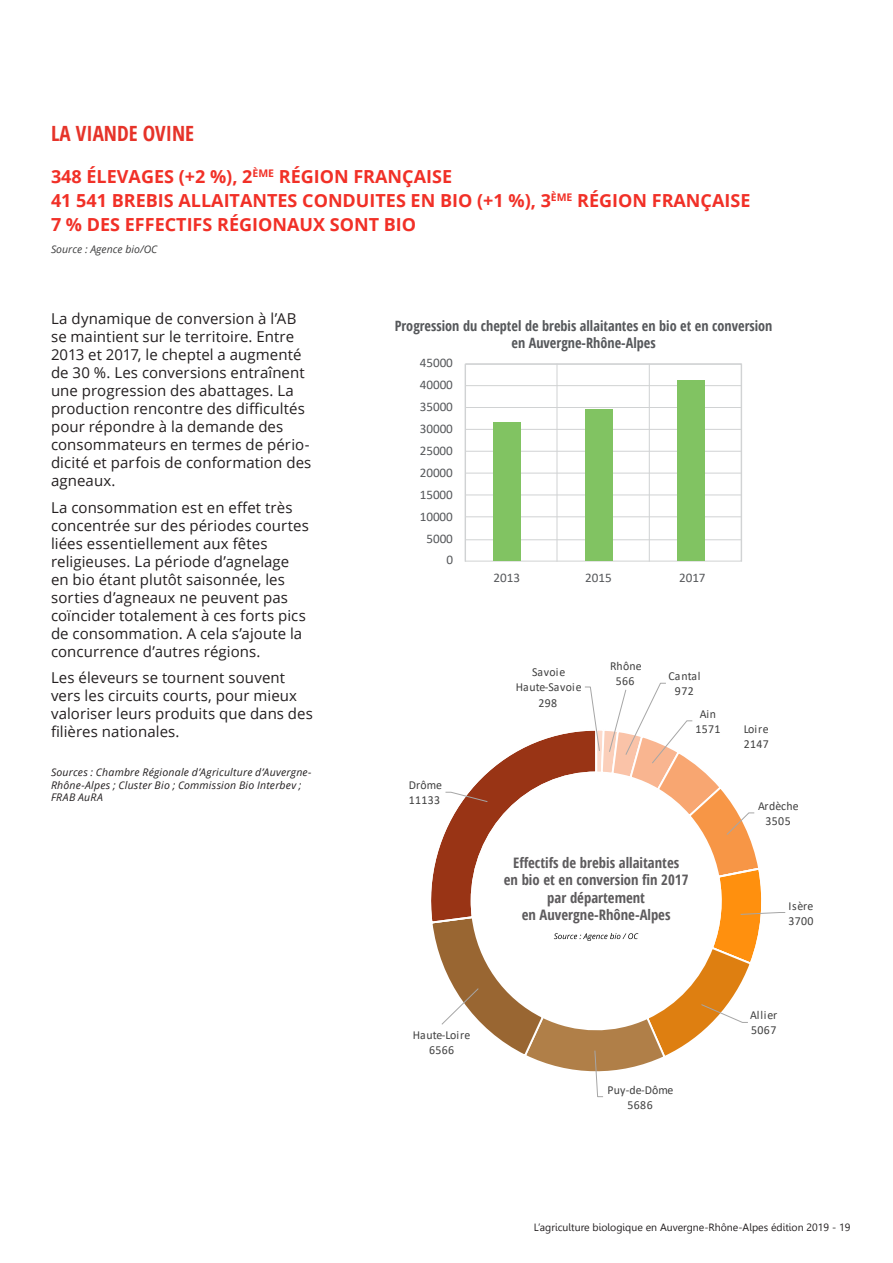
<style>
.page{position:relative;width:893px;height:1263px;background:#fff}
.page>*{position:absolute;margin:0;border:0;box-sizing:border-box;transform-origin:0 0}
.t1{font:700 condensed 21px "Open Sans";color:#e63329}
.t2{font:700 18px "Open Sans";color:#f13027}
.t3{font:15px/18px "Open Sans";letter-spacing:.005em;color:#231f20}
.t4{font:700 condensed 14.4px/17.4px "Open Sans";color:#5d5b5d;text-align:center}
.t5{font:700 condensed 14.25px/17.1px "Open Sans";color:#56585b;text-align:center}
.t6{font:13.05px "Calibri";letter-spacing:-.005em;color:#56585b}
.t7{font:12.15px/15px "Calibri";letter-spacing:.03em;color:#404040;text-align:center}
.t8{font:12.15px/15px "Calibri";letter-spacing:.01em;color:#404040;text-align:center}
.t9{font:italic 10.5px/12.6px "Open Sans";letter-spacing:.02em;color:#231f20}
.t10{font:10.5px "Leelawadee";color:#231f20}
.t11{font:italic 10.5px "Open Sans";color:#3e3e3f}
</style>
<div class="page">
<svg style="left:431px;top:682px;width:355px;height:415px"></svg>
<div style="left:465px;top:364px;width:277px;height:198px;border:1px solid #d0d2d3"></div>
<hr style="left:465px;top:363px;width:277px;height:1px;background:#d0d2d3">
<hr style="left:465px;top:385px;width:277px;height:1px;background:#d0d2d3">
<hr style="left:465px;top:407px;width:277px;height:1px;background:#d0d2d3">
<hr style="left:465px;top:429px;width:277px;height:1px;background:#d0d2d3">
<hr style="left:465px;top:451px;width:277px;height:1px;background:#d0d2d3">
<hr style="left:465px;top:473px;width:277px;height:1px;background:#d0d2d3">
<hr style="left:465px;top:494px;width:277px;height:1px;background:#d0d2d3">
<hr style="left:465px;top:516px;width:277px;height:1px;background:#d0d2d3">
<hr style="left:465px;top:539px;width:277px;height:1px;background:#d0d2d3">
<hr style="left:741px;top:364px;width:1px;height:198px;background:#d0d2d3">
<hr style="left:649px;top:364px;width:1px;height:198px;background:#d0d2d3">
<hr style="left:556px;top:364px;width:1px;height:198px;background:#d0d2d3">
<hr style="left:465px;top:364px;width:1px;height:198px;background:#d0d2d3">
<div style="left:493px;top:422px;width:28px;height:139px;background:#81c362"></div>
<div style="left:585px;top:409px;width:27px;height:152px;background:#81c362"></div>
<div style="left:677px;top:381px;width:28px;height:180px;background:#81c362"></div>
<p class="t1" style="left:51px;top:119px;width:145px">LA VIANDE OVINE</p>
<p class="t2" style="left:51px;top:164px;width:403px">348 ÉLEVAGES (+2 %), 2<sup>ÈME</sup> RÉGION FRANÇAISE</p>
<p class="t2" style="left:51px;top:188px;width:701px">41 541 BREBIS ALLAITANTES CONDUITES EN BIO (+1 %), 3<sup>ÈME</sup> RÉGION FRANÇAISE</p>
<p class="t2" style="left:51px;top:212px;width:367px">7 % DES EFFECTIFS RÉGIONAUX SONT BIO</p>
<p class="t11" style="left:51px;top:241px;width:108px">Source : Agence bio/OC</p>
<p class="t3" style="left:51px;top:309px;width:262px">La dynamique de conversion à l’AB se maintient sur le territoire. Entre<br>2013 et 2017, le cheptel a augmenté de 30 %. Les conversions entraînent une progression des abattages. La production rencontre des difficultés pour répondre à la demande des consommateurs en termes de pério&shy;dicité et parfois de conformation des agneaux.</p>
<p class="t3" style="left:51px;top:498px;width:259px">La consommation est en effet très concentrée sur des périodes courtes liées essentiellement aux fêtes religieuses. La période d’agnelage en bio étant plutôt saisonnée, les sorties d’agneaux ne peuvent pas coïncider totalement à ces forts pics de consommation. A cela s’ajoute la concurrence d’autres régions.</p>
<p class="t3" style="left:51px;top:668px;width:263px">Les éleveurs se tournent souvent vers les circuits courts, pour mieux valoriser leurs produits que dans des filières nationales.</p>
<p class="t9" style="left:51px;top:766px;width:262px">Sources : Chambre Régionale d’Agriculture d’Auvergne-<br>Rhône-Alpes ; Cluster Bio ; Commission Bio Interbev ;<br>FRAB AuRA</p>
<p class="t5" style="left:395px;top:316px;width:379px">Progression du cheptel de brebis allaitantes en bio et en conversion en Auvergne-Rhône-Alpes</p>
<p class="t6" style="left:420px;top:354px;width:34px">45000</p>
<p class="t6" style="left:420px;top:376px;width:34px">40000</p>
<p class="t6" style="left:420px;top:398px;width:34px">35000</p>
<p class="t6" style="left:420px;top:420px;width:34px">30000</p>
<p class="t6" style="left:420px;top:441px;width:34px">25000</p>
<p class="t6" style="left:420px;top:463px;width:34px">20000</p>
<p class="t6" style="left:420px;top:485px;width:34px">15000</p>
<p class="t6" style="left:420px;top:507px;width:34px">10000</p>
<p class="t6" style="left:426px;top:529px;width:28px">5000</p>
<p class="t6" style="left:446px;top:551px;width:8px">0</p>
<p class="t7" style="left:409px;top:777px;width:35px;text-align:left">Drôme<br>11133</p>
<p class="t6" style="left:494px;top:568px;width:28px">2013</p>
<p class="t6" style="left:585px;top:568px;width:28px">2015</p>
<p class="t6" style="left:679px;top:568px;width:28px">2017</p>
<p class="t8" style="left:516px;top:665px;width:67px">Savoie<br>Haute-Savoie<br>298</p>
<p class="t7" style="left:610px;top:658px;width:33px">Rhône<br>566</p>
<p class="t7" style="left:669px;top:668px;width:33px">Cantal<br>972</p>
<p class="t7" style="left:695px;top:706px;width:27px">Ain<br>1571</p>
<p class="t4" style="left:504px;top:853px;width:186px">Effectifs de brebis allaitantes<br>en bio et en conversion fin 2017 par département<br>en Auvergne-Rhône-Alpes</p>
<p class="t7" style="left:744px;top:721px;width:27px;text-align:left">Loire<br>2147</p>
<p class="t7" style="left:758px;top:798px;width:42px">Ardèche<br>3505</p>
<p class="t7" style="left:788px;top:898px;width:27px;text-align:left">Isère<br>3700</p>
<p class="t7" style="left:413px;top:1027px;width:59px">Haute-Loire<br>6566</p>
<p class="t7" style="left:607px;top:1082px;width:68px">Puy-de-Dôme<br>5686</p>
<p class="t7" style="left:750px;top:1007px;width:28px;text-align:left">Allier<br>5067</p>
<p class="t10" style="left:534px;top:1221px;width:318px">L’agriculture biologique en Auvergne-Rhône-Alpes édition 2019 - 19</p>
</div>
